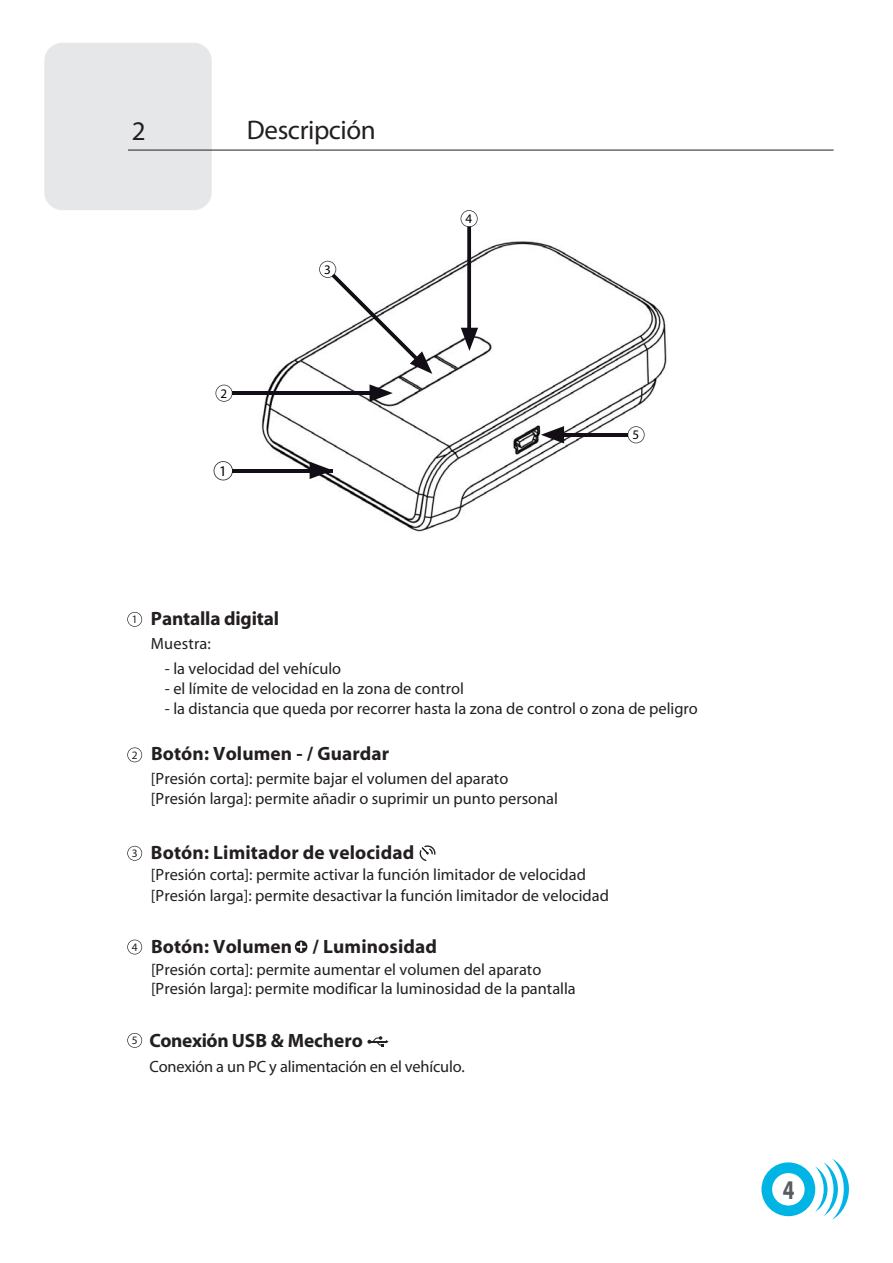
<style>
.page{position:relative;width:893px;height:1263px;background:#fff}
.page>*{position:absolute;margin:0;border:0;box-sizing:border-box;transform-origin:0 0}
.t1{font:700 27.15px "Myriad Pro";color:#585c60;scale:.77 1}
.t2{font:27px "Myriad Pro";letter-spacing:-.015em;color:#231f20}
.t3{font:700 19.35px "Myriad";letter-spacing:.005em;color:#231f20}
.t4{font:16.35px/19.6px "Myriad";color:#231f20}
.t5{font:14.85px "Myriad";color:#000}
.t6{font:13.2px "Myriad";color:#000}
.t7{font:11.4px "Myriad";color:#231f20}
</style>
<div class="page">
<div style="left:44px;top:43px;width:168px;height:167px;background:#e6e7e8;border-radius:18px"></div>
<svg style="left:761px;top:1159px;width:88px;height:61px"></svg>
<img style="left:261px;top:227px;width:406px;height:305px">
<svg style="left:215px;top:385px;width:18px;height:17px"></svg>
<svg style="left:460px;top:210px;width:18px;height:17px"></svg>
<svg style="left:627px;top:426px;width:18px;height:17px"></svg>
<svg style="left:214px;top:461px;width:19px;height:19px"></svg>
<svg style="left:461px;top:328px;width:17px;height:23px"></svg>
<svg style="left:467px;top:226px;width:4px;height:108px"></svg>
<svg style="left:310px;top:462px;width:23px;height:17px"></svg>
<hr style="left:232px;top:469px;width:101px;height:4px;background:#130e15">
<svg style="left:319px;top:261px;width:113px;height:113px"></svg>
<svg style="left:541px;top:426px;width:23px;height:17px"></svg>
<hr style="left:557px;top:433px;width:71px;height:3px;background:#130e15">
<svg style="left:369px;top:384px;width:24px;height:18px"></svg>
<hr style="left:232px;top:391px;width:144px;height:4px;background:#130e15">
<svg style="left:127px;top:612px;width:15px;height:15px"></svg>
<svg style="left:127px;top:747px;width:15px;height:15px"></svg>
<svg style="left:127px;top:846px;width:15px;height:15px"></svg>
<svg style="left:127px;top:940px;width:15px;height:14px"></svg>
<svg style="left:127px;top:1033px;width:15px;height:15px"></svg>
<svg style="left:295px;top:941px;width:12px;height:12px"></svg>
<svg style="left:419px;top:845px;width:16px;height:16px"></svg>
<svg style="left:367px;top:1036px;width:22px;height:11px"></svg>
<h2 class="t2" style="left:132px;top:121px;width:15px">2</h2>
<h2 class="t2" style="left:247px;top:119px;width:130px">Descripción</h2>
<p class="t6" style="left:220px;top:388px;width:8px">2</p>
<p class="t5" style="left:219px;top:465px;width:9px">1</p>
<p class="t6" style="left:324px;top:264px;width:8px">3</p>
<p class="t6" style="left:465px;top:214px;width:8px">4</p>
<p class="t6" style="left:632px;top:430px;width:8px">5</p>
<p class="t7" style="left:132px;top:615px;width:7px">1</p>
<p class="t7" style="left:132px;top:751px;width:7px">2</p>
<p class="t3" style="left:151px;top:611px;width:130px">Pantalla digital</p>
<p class="t4" style="left:151px;top:635px;width:61px">Muestra:</p>
<p class="t4" style="left:165px;top:660px;width:178px">- la velocidad del vehículo</p>
<p class="t4" style="left:165px;top:680px;width:300px">- el límite de velocidad en la zona de control</p>
<p class="t4" style="left:165px;top:700px;width:534px">- la distancia que queda por recorrer hasta la zona de control o zona de peligro</p>
<p class="t3" style="left:151px;top:747px;width:240px">Botón: Volumen - / Guardar</p>
<p class="t4" style="left:151px;top:770px;width:408px">[Presión corta]: permite bajar el volumen del aparato [Presión larga]: permite añadir o suprimir un punto personal</p>
<p class="t7" style="left:132px;top:849px;width:7px">3</p>
<p class="t7" style="left:132px;top:943px;width:7px">4</p>
<p class="t3" style="left:151px;top:845px;width:265px">Botón: Limitador de velocidad</p>
<p class="t4" style="left:151px;top:866px;width:459px;line-height:20.9px">[Presión corta]: permite activar la función limitador de velocidad [Presión larga]: permite desactivar la función limitador de velocidad</p>
<p class="t3" style="left:151px;top:939px;width:287px">Botón: Volumen / Luminosidad</p>
<p class="t4" style="left:151px;top:961px;width:426px">[Presión corta]: permite aumentar el volumen del aparato [Presión larga]: permite modificar la luminosidad de la pantalla</p>
<p class="t7" style="left:132px;top:1036px;width:7px">5</p>
<p class="t3" style="left:149px;top:1033px;width:215px">Conexión USB &amp; Mechero</p>
<p class="t4" style="left:149px;top:1058px;width:317px">Conexión a un PC y alimentación en el vehículo.</p>
<h1 class="t1" style="left:783px;top:1179px;width:17px">4</h1>
</div>
